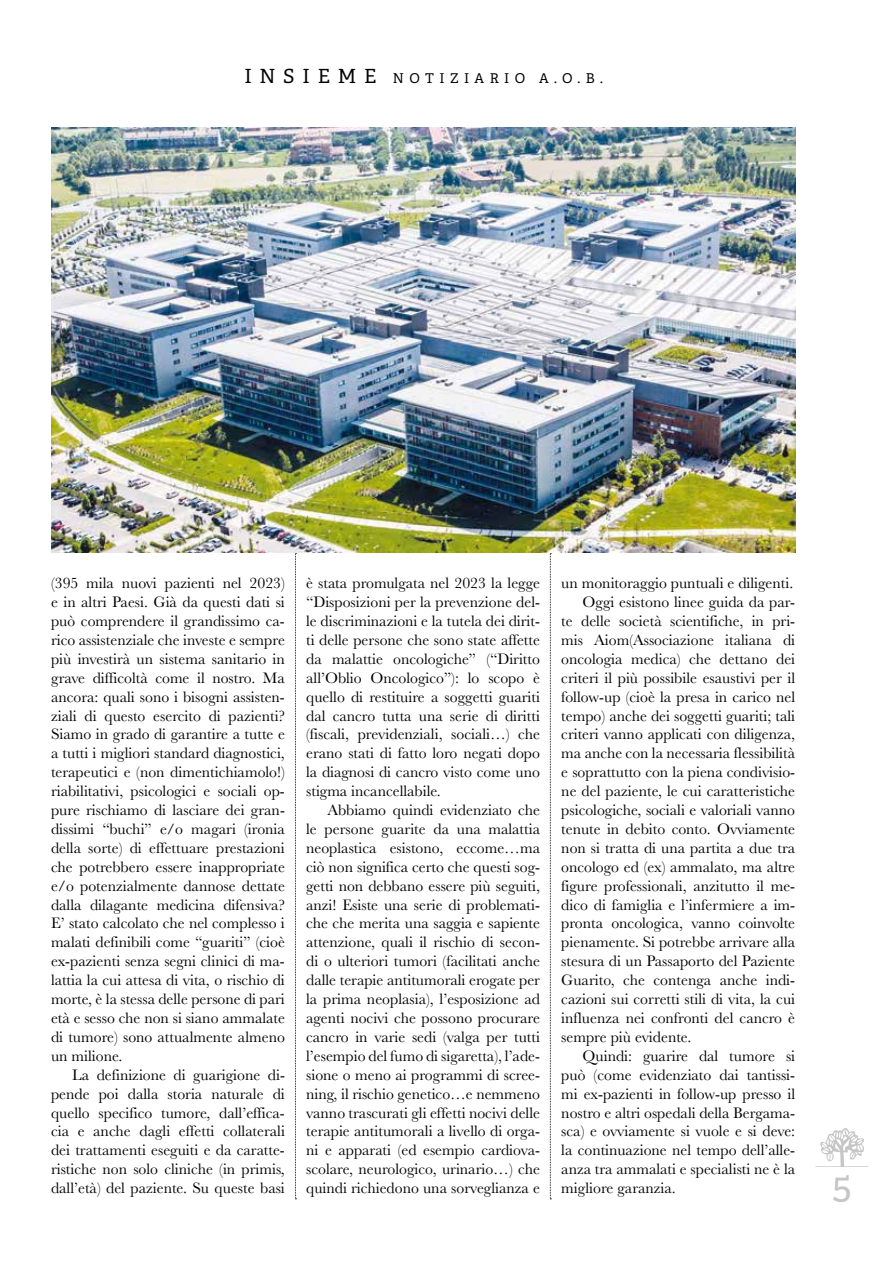
<style>
.page{position:relative;width:893px;height:1263px;background:#fff}
.page>*{position:absolute;margin:0;border:0;box-sizing:border-box;transform-origin:0 0}
.t1{font:37.5px "Adelle";color:#c6c6c6}
.t2{font:15.75px/18.9px "Baskerville";color:#000;text-align:justify}
.t3{font:13.5px "Adelle";letter-spacing:.4em;color:#000}
.s1{font-size:19.5px}
</style>
<div class="page">
<svg style="left:815px;top:1128px;width:53px;height:39px"></svg>
<svg style="left:295px;top:553px;width:1px;height:646px"></svg>
<svg style="left:550px;top:553px;width:1px;height:646px"></svg>
<img style="left:51px;top:128px;width:744px;height:425px">
<p class="t3" style="left:244px;top:70px;width:360px"><span class="s1">INSIEME</span> NOTIZIARIO A.O.B.</p>
<p class="t2" style="left:51px;top:574px;width:235px">(395 mila nuovi pazienti nel 2023) e in altri Paesi. Già da questi dati si può comprendere il grandissimo ca&shy;rico assistenziale che investe e sempre più investirà un sistema sanitario in grave difficoltà come il nostro. Ma ancora: quali sono i bisogni assisten&shy;ziali di questo esercito di pazienti?<br>Siamo in grado di garantire a tutte e a tutti i migliori standard diagnostici, terapeutici e (non dimentichiamolo!) riabilitativi, psicologici e sociali op&shy;pure rischiamo di lasciare dei gran&shy;dissimi “buchi” e/o magari (ironia della sorte) di effettuare prestazioni che potrebbero essere inappropriate e/o potenzialmente dannose dettate dalla dilagante medicina difensiva?<br>E’ stato calcolato che nel complesso i malati definibili come “guariti” (cioè ex-pazienti senza segni clinici di ma&shy;lattia la cui attesa di vita, o rischio di morte, è la stessa delle persone di pari età e sesso che non si siano ammalate di tumore) sono attualmente almeno un milione.</p>
<p class="t2" style="left:51px;top:1065px;width:235px;text-indent:21px">La definizione di guarigione di&shy;pende poi dalla storia naturale di quello specifico tumore, dall’effica&shy;cia e anche dagli effetti collaterali dei trattamenti eseguiti e da caratte&shy;ristiche non solo cliniche (in primis, dall’età) del paziente. Su queste basi</p>
<p class="t2" style="left:306px;top:574px;width:235px">è stata promulgata nel 2023 la legge “Disposizioni per la prevenzione del&shy;le discriminazioni e la tutela dei dirit&shy;ti delle persone che sono state affette da malattie oncologiche” (“Diritto all’Oblio Oncologico”): lo scopo è quello di restituire a soggetti guariti dal cancro tutta una serie di diritti (fiscali, previdenziali, sociali…) che erano stati di fatto loro negati dopo la diagnosi di cancro visto come uno stigma incancellabile.</p>
<p class="t2" style="left:306px;top:801px;width:235px;text-indent:21px">Abbiamo quindi evidenziato che le persone guarite da una malattia neoplastica esistono, eccome…ma ciò non significa certo che questi sog&shy;getti non debbano essere più seguiti, anzi! Esiste una serie di problemati&shy;che che merita una saggia e sapiente attenzione, quali il rischio di secon&shy;di o ulteriori tumori (facilitati anche dalle terapie antitumorali erogate per la prima neoplasia), l’esposizione ad agenti nocivi che possono procurare cancro in varie sedi (valga per tutti l’esempio del fumo di sigaretta), l’ade&shy;sione o meno ai programmi di scree&shy;ning, il rischio genetico…e nemmeno vanno trascurati gli effetti nocivi delle terapie antitumorali a livello di orga&shy;ni e apparati (ed esempio cardiova&shy;scolare, neurologico, urinario…) che quindi richiedono una sorveglianza e</p>
<p class="t2" style="left:561px;top:574px;width:234px">un monitoraggio puntuali e diligenti.</p>
<p class="t2" style="left:583px;top:593px;width:214px">Oggi esistono linee guida da par-</p>
<p class="t2" style="left:561px;top:612px;width:235px">te delle società scientifiche, in pri-</p>
<p class="t2" style="left:561px;top:631px;width:235px">mis Aiom(Associazione italiana di</p>
<p class="t2" style="left:561px;top:649px;width:235px">oncologia medica) che dettano dei</p>
<p class="t2" style="left:561px;top:668px;width:235px">criteri il più possibile esaustivi per il</p>
<p class="t2" style="left:561px;top:687px;width:235px">follow-up (cioè la presa in carico nel</p>
<p class="t2" style="left:561px;top:706px;width:235px">tempo) anche dei soggetti guariti; tali</p>
<p class="t2" style="left:561px;top:725px;width:235px">criteri vanno applicati con diligenza,</p>
<p class="t2" style="left:561px;top:744px;width:235px">ma anche con la necessaria flessibilità</p>
<p class="t2" style="left:561px;top:763px;width:235px">e soprattutto con la piena condivisio-</p>
<p class="t2" style="left:561px;top:782px;width:235px">ne del paziente, le cui caratteristiche</p>
<p class="t2" style="left:561px;top:801px;width:235px">psicologiche, sociali e valoriali vanno</p>
<p class="t2" style="left:561px;top:820px;width:235px">tenute in debito conto. Ovviamente</p>
<p class="t2" style="left:561px;top:838px;width:235px">non si tratta di una partita a due tra</p>
<p class="t2" style="left:561px;top:857px;width:235px">oncologo ed (ex) ammalato, ma altre</p>
<p class="t2" style="left:561px;top:876px;width:235px">figure professionali, anzitutto il me-</p>
<p class="t2" style="left:561px;top:895px;width:235px">dico di famiglia e l’infermiere a im-</p>
<p class="t2" style="left:561px;top:914px;width:235px">pronta oncologica, vanno coinvolte</p>
<p class="t2" style="left:561px;top:933px;width:235px">pienamente. Si potrebbe arrivare alla</p>
<p class="t2" style="left:561px;top:952px;width:235px">stesura di un Passaporto del Paziente</p>
<p class="t2" style="left:561px;top:971px;width:235px">Guarito, che contenga anche indi-</p>
<p class="t2" style="left:561px;top:990px;width:235px">cazioni sui corretti stili di vita, la cui</p>
<p class="t2" style="left:561px;top:1009px;width:235px">influenza nei confronti del cancro è</p>
<p class="t2" style="left:561px;top:1027px;width:132px">sempre più evidente.</p>
<p class="t2" style="left:583px;top:1046px;width:214px">Quindi: guarire dal tumore si</p>
<p class="t2" style="left:561px;top:1065px;width:235px">può (come evidenziato dai tantissi-</p>
<p class="t2" style="left:561px;top:1084px;width:235px">mi ex-pazienti in follow-up presso il</p>
<p class="t2" style="left:561px;top:1103px;width:235px">nostro e altri ospedali della Bergama-</p>
<p class="t2" style="left:561px;top:1122px;width:235px">sca) e ovviamente si vuole e si deve:</p>
<p class="t2" style="left:561px;top:1141px;width:235px">la continuazione nel tempo dell’alle-</p>
<p class="t2" style="left:561px;top:1160px;width:235px">anza tra ammalati e specialisti ne è la</p>
<p class="t2" style="left:561px;top:1179px;width:116px">migliore garanzia.</p>
<h1 class="t1" style="left:832px;top:1163px;width:21px">5</h1>
</div>
